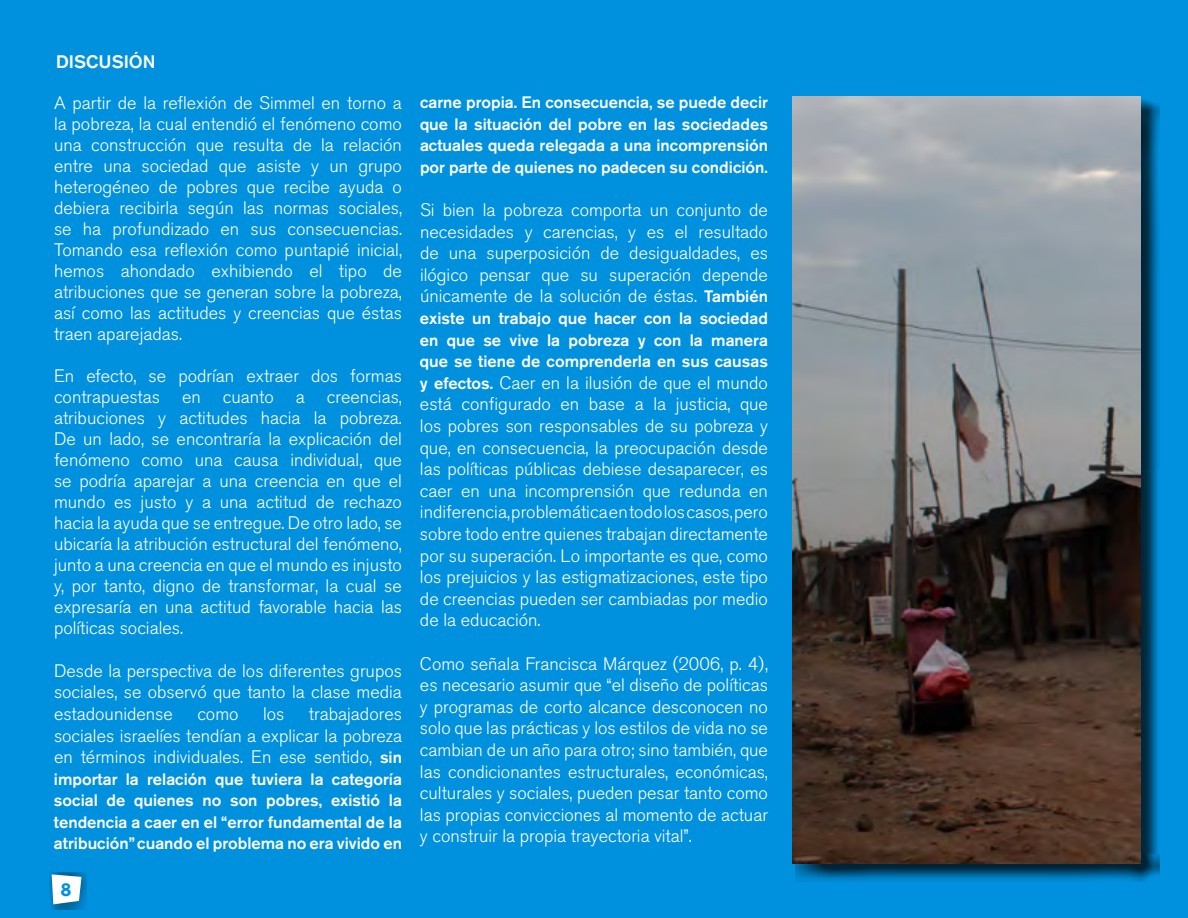
<style>
.page{position:relative;width:1188px;height:918px;background:#0091de}
.page>*{position:absolute;margin:0;border:0;box-sizing:border-box;transform-origin:0 0}
.t1{font:300 18px/21.6px "Akzidenz Grotesk BQ";color:#fff;text-align:justify}
.t2{font:500 18px "Akzidenz Grotesk BQ";color:#fff}
.t3{font:500 16.5px/21.6px "Akzidenz Grotesk BQ";color:#fff;text-align:justify}
.s1{font-weight:500;font-size:16.5px}
</style>
<div class="page">
<div style="left:49px;top:872px;width:38px;height:38px;background:#000;opacity:.5"></div>
<div style="left:795px;top:99px;width:365px;height:783px;background:#000;opacity:.75"></div>
<img style="left:793px;top:96px;width:348px;height:767px">
<svg style="left:52px;top:874px;width:30px;height:30px"></svg>
<p class="t2" style="left:56px;top:50px;width:25px">Discusión</p>
<p class="t1" style="left:54px;top:93px;width:350px;line-height:21px">A partir de la reflexión de Simmel en torno a la pobreza, la cual entendió el fenómeno como una construcción que resulta de la relación entre una sociedad que asiste y un grupo heterogéneo de pobres que recibe ayuda o debiera recibirla según las normas sociales, se ha profundizado en sus consecuencias.<br>Tomando esa reflexión como puntapié inicial, hemos ahondado exhibiendo el tipo de atribuciones que se generan sobre la pobreza, así como las actitudes y creencias que éstas traen aparejadas.</p>
<p class="t1" style="left:54px;top:366px;width:350px;line-height:21px">En efecto, se podrían extraer dos formas contrapuestas en cuanto a creencias, atribuciones y actitudes hacia la pobreza.<br>De un lado, se encontraría la explicación del fenómeno como una causa individual, que se podría aparejar a una creencia en que el mundo es justo y a una actitud de rechazo hacia la ayuda que se entregue. De otro lado, se ubicaría la atribución estructural del fenómeno, junto a una creencia en que el mundo es injusto y, por tanto, digno de transformar, la cual se expresaría en una actitud favorable hacia las políticas sociales.</p>
<p class="t1" style="left:54px;top:660px;width:350px">Desde la perspectiva de los diferentes grupos sociales, se observó que tanto la clase media estadounidense</p>
<p class="t1" style="left:54px;top:703px;width:350px;text-indent:255px">trabajadores sociales israelíes tendían a explicar la pobreza en términos individuales. En ese sentido, <span class="s1">sin</span></p>
<p class="t3" style="left:54px;top:768px;width:350px">importar la relación que tuviera la categoría social de quienes no son pobres, existió la tendencia a caer en el “error fundamental de la atribución” cuando el problema no era vivido en</p>
<p class="t1" style="left:197px;top:703px;width:43px">como</p>
<p class="t1" style="left:263px;top:703px;width:23px">los</p>
<p class="t3" style="left:420px;top:91px;width:350px">carne propia. En consecuencia, se puede decir que la situación del pobre en las sociedades actuales queda relegada a una incomprensión por parte de quienes no padecen su condición.</p>
<p class="t1" style="left:420px;top:199px;width:350px">Si bien la pobreza comporta un conjunto de necesidades y carencias, y es el resultado de una superposición de desigualdades, es ilógico pensar que su superación depende únicamente de la solución de éstas. <span class="s1">También</span></p>
<p class="t3" style="left:420px;top:307px;width:350px">existe un trabajo que hacer con la sociedad en que se vive la pobreza y con la manera que se tiene de comprenderla en sus causas</p>
<p class="t1" style="left:420px;top:372px;width:350px"><span class="s1">y efectos.</span> Caer en la ilusión de que el mundo está configurado en base a la justicia, que los pobres son responsables de su pobreza y que, en consecuencia, la preocupación desde las políticas públicas debiese desaparecer, es caer en una incomprensión que redunda en indiferencia, problemática en todo los casos, pero sobre todo entre quienes trabajan directamente por su superación. Lo importante es que, como los prejuicios y las estigmatizaciones, este tipo de creencias pueden ser cambiadas por medio de la educación.</p>
<p class="t1" style="left:420px;top:653px;width:350px">Como señala Francisca Márquez (2006, p. 4), es necesario asumir que “el diseño de políticas y programas de corto alcance desconocen no solo que las prácticas y los estilos de vida no se cambian de un año para otro; sino también, que las condicionantes estructurales, económicas, culturales y sociales, pueden pesar tanto como las propias convicciones al momento de actuar y construir la propia trayectoria vital”.</p>
</div>
